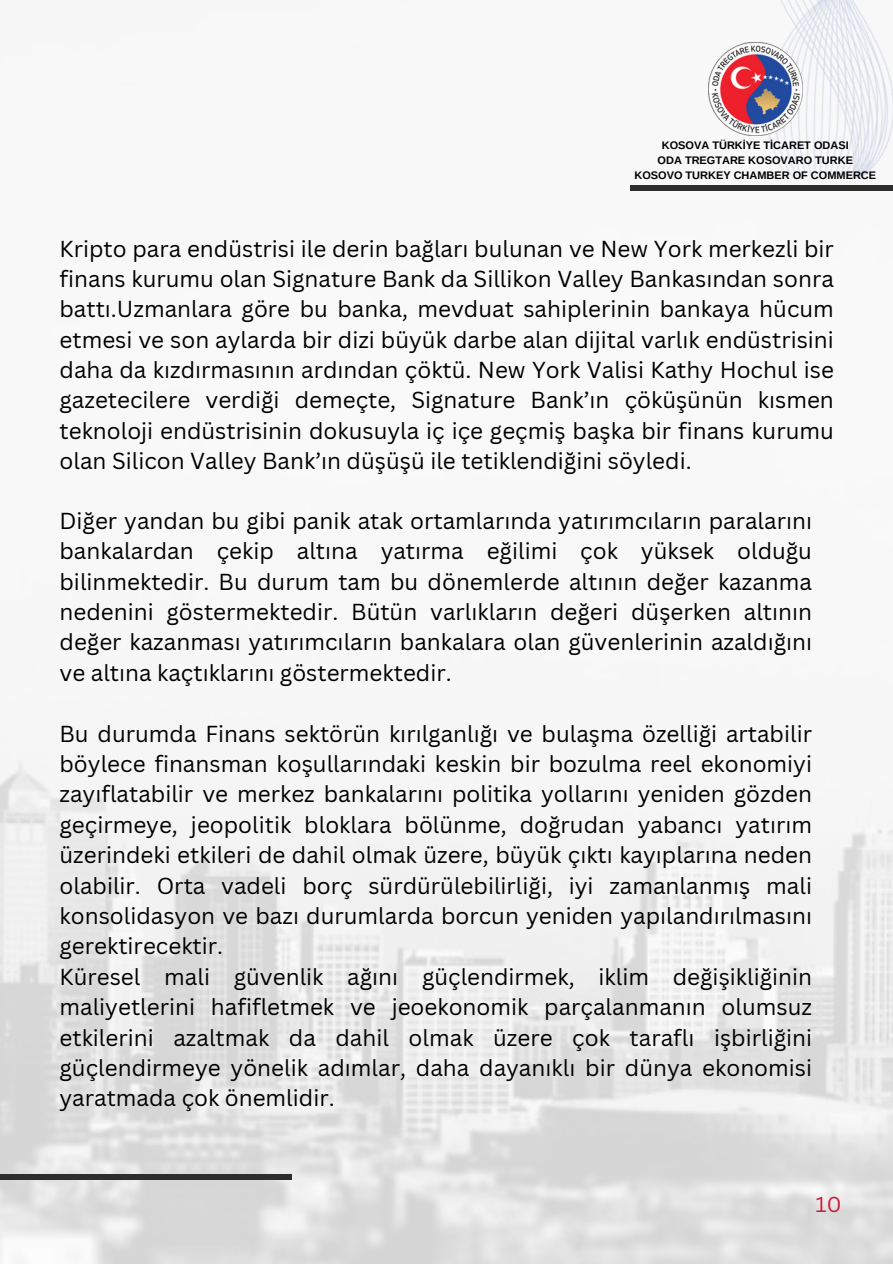
<style>
.page{position:relative;width:893px;height:1264px;background:#fff}
.page>*{position:absolute;margin:0;border:0;box-sizing:border-box;transform-origin:0 0}
.t1{font:22.5px/30.3px "Canva Sans";color:#000;text-align:justify}
.t2{font:21px "Canva Sans";color:#ce173a}
.t3{font:700 10.95px "Arimo";color:#000}
</style>
<div class="page">
<img style="left:0;top:759px;width:892px;height:504px">
<div style="left:0;top:1174px;width:291px;height:5px;background:#2d2d2d"></div>
<img style="left:630px;top:0;width:262px;height:191px">
<div style="left:630px;top:185px;width:262px;height:5px;background:#2d2d2d"></div>
<img style="left:708px;top:43px;width:94px;height:93px">
<p class="t3" style="left:661px;top:139px;width:188px">KOSOVA TÜRKİYE TİCARET ODASI</p>
<p class="t3" style="left:657px;top:154px;width:197px">ODA TREGTARE KOSOVARO TURKE</p>
<p class="t3" style="left:634px;top:169px;width:243px">KOSOVO TURKEY CHAMBER OF COMMERCE</p>
<p class="t1" style="left:60px;top:233px;width:775px">Kripto para endüstrisi ile derin bağları bulunan ve New York merkezli bir finans kurumu olan Signature Bank da Sillikon Valley Bankasından sonra battı.Uzmanlara göre bu banka, mevduat sahiplerinin bankaya hücum etmesi ve son aylarda bir dizi büyük darbe alan dijital varlık endüstrisini daha da kızdırmasının ardından çöktü. New York Valisi Kathy Hochul ise gazetecilere verdiği demeçte, Signature Bank’ın çöküşünün kısmen teknoloji endüstrisinin dokusuyla iç içe geçmiş başka bir finans kurumu olan Silicon Valley Bank’ın düşüşü ile tetiklendiğini söyledi.</p>
<p class="t1" style="left:60px;top:505px;width:754px">Diğer yandan bu gibi panik atak ortamlarında yatırımcıların paralarını bankalardan çekip altına yatırma eğilimi çok yüksek olduğu bilinmektedir. Bu durum tam bu dönemlerde altının değer kazanma nedenini göstermektedir. Bütün varlıkların değeri düşerken altının değer kazanması yatırımcıların bankalara olan güvenlerinin azaldığını ve altına kaçtıklarını göstermektedir.</p>
<p class="t1" style="left:60px;top:717px;width:754px">Bu durumda Finans sektörün kırılganlığı ve bulaşma özelliği artabilir böylece finansman koşullarındaki keskin bir bozulma reel ekonomiyi zayıflatabilir ve merkez bankalarını politika yollarını yeniden gözden geçirmeye, jeopolitik bloklara bölünme, doğrudan yabancı yatırım üzerindeki etkileri de dahil olmak üzere, büyük çıktı kayıplarına neden olabilir. Orta vadeli borç sürdürülebilirliği, iyi zamanlanmış mali konsolidasyon ve bazı durumlarda borcun yeniden yapılandırılmasını gerektirecektir.</p>
<p class="t1" style="left:60px;top:960px;width:754px">Küresel mali güvenlik ağını güçlendirmek, iklim değişikliğinin maliyetlerini hafifletmek ve jeoekonomik parçalanmanın olumsuz etkilerini azaltmak da dahil olmak üzere çok taraflı işbirliğini güçlendirmeye yönelik adımlar, daha dayanıklı bir dünya ekonomisi yaratmada çok önemlidir.</p>
<p class="t2" style="left:815px;top:1189px;width:27px">10</p>
</div>
